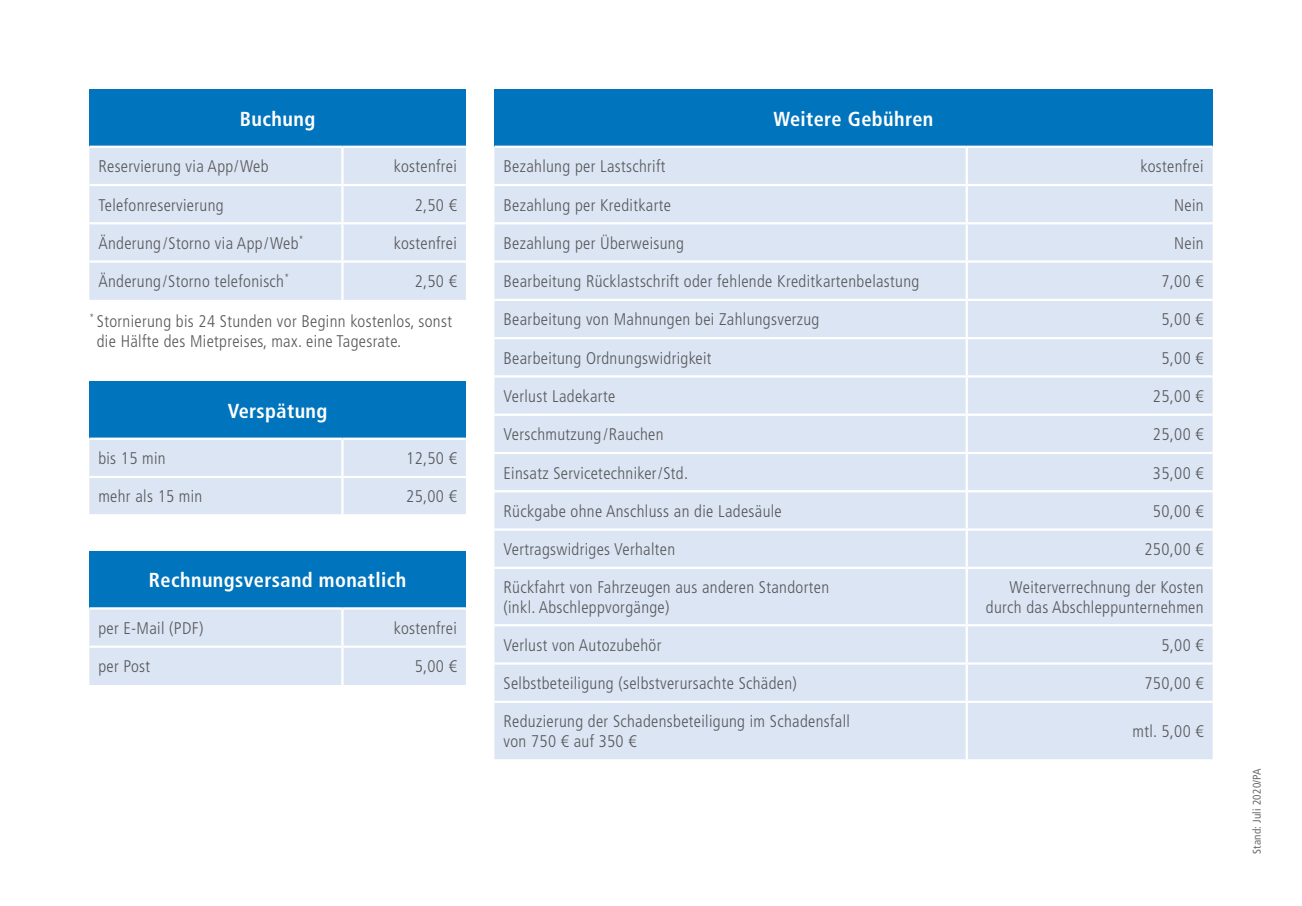
<style>
.page{position:relative;width:1302px;height:906px;background:#fff}
.page>*{position:absolute;margin:0;border:0;box-sizing:border-box;transform-origin:0 0}
.t1{font:700 condensed 20.25px "Frutiger";letter-spacing:.02em;color:#fff}
.t2{font:300 condensed 16.88px/20.2px "Frutiger";letter-spacing:.02em;color:#57585a}
.t3{font:300 condensed 16.88px/20.2px "Frutiger LT";letter-spacing:.02em;color:#57585a}
.t4{font:condensed 11.25px "Frutiger LT";letter-spacing:.02em;color:#6c6d70}
.s1{font-family:"Frutiger LT"}
.s2{font-family:"Frutiger"}
</style>
<div class="page">
<div style="left:89px;top:89px;width:377px;height:58px;background:#0074bc"></div>
<div style="left:89px;top:148px;width:377px;height:152px;background:#dce5f4"></div>
<hr style="left:89px;top:146px;width:253px;height:2px;background:#fff">
<hr style="left:342px;top:146px;width:124px;height:2px;background:#fff">
<hr style="left:341px;top:148px;width:2px;height:36px;background:#fff">
<hr style="left:89px;top:184px;width:253px;height:2px;background:#fff">
<hr style="left:342px;top:184px;width:124px;height:2px;background:#fff">
<hr style="left:341px;top:186px;width:2px;height:36px;background:#fff">
<hr style="left:89px;top:222px;width:253px;height:2px;background:#fff">
<hr style="left:342px;top:222px;width:124px;height:2px;background:#fff">
<hr style="left:341px;top:224px;width:2px;height:36px;background:#fff">
<hr style="left:89px;top:260px;width:253px;height:3px;background:#fff">
<hr style="left:342px;top:260px;width:124px;height:3px;background:#fff">
<hr style="left:341px;top:263px;width:2px;height:37px;background:#fff">
<div style="left:494px;top:89px;width:718px;height:58px;background:#0074bc"></div>
<div style="left:494px;top:148px;width:718px;height:611px;background:#dce5f4"></div>
<hr style="left:494px;top:146px;width:472px;height:2px;background:#fff">
<hr style="left:966px;top:146px;width:246px;height:2px;background:#fff">
<hr style="left:965px;top:148px;width:2px;height:36px;background:#fff">
<hr style="left:494px;top:184px;width:472px;height:2px;background:#fff">
<hr style="left:966px;top:184px;width:246px;height:2px;background:#fff">
<hr style="left:965px;top:186px;width:2px;height:36px;background:#fff">
<hr style="left:494px;top:222px;width:472px;height:2px;background:#fff">
<hr style="left:966px;top:222px;width:246px;height:2px;background:#fff">
<hr style="left:965px;top:224px;width:2px;height:36px;background:#fff">
<hr style="left:494px;top:260px;width:472px;height:3px;background:#fff">
<hr style="left:966px;top:260px;width:246px;height:3px;background:#fff">
<hr style="left:965px;top:263px;width:2px;height:36px;background:#fff">
<hr style="left:494px;top:299px;width:472px;height:2px;background:#fff">
<hr style="left:966px;top:299px;width:246px;height:2px;background:#fff">
<hr style="left:965px;top:301px;width:2px;height:36px;background:#fff">
<hr style="left:494px;top:337px;width:472px;height:2px;background:#fff">
<hr style="left:966px;top:337px;width:246px;height:2px;background:#fff">
<hr style="left:965px;top:339px;width:2px;height:36px;background:#fff">
<hr style="left:494px;top:375px;width:472px;height:2px;background:#fff">
<hr style="left:966px;top:375px;width:246px;height:2px;background:#fff">
<hr style="left:965px;top:377px;width:2px;height:36px;background:#fff">
<hr style="left:494px;top:413px;width:472px;height:3px;background:#fff">
<hr style="left:966px;top:413px;width:246px;height:3px;background:#fff">
<hr style="left:965px;top:416px;width:2px;height:36px;background:#fff">
<hr style="left:494px;top:452px;width:472px;height:2px;background:#fff">
<hr style="left:966px;top:452px;width:246px;height:2px;background:#fff">
<hr style="left:965px;top:454px;width:2px;height:36px;background:#fff">
<hr style="left:494px;top:490px;width:472px;height:2px;background:#fff">
<hr style="left:966px;top:490px;width:246px;height:2px;background:#fff">
<hr style="left:965px;top:492px;width:2px;height:36px;background:#fff">
<hr style="left:494px;top:528px;width:472px;height:2px;background:#fff">
<hr style="left:966px;top:528px;width:246px;height:2px;background:#fff">
<hr style="left:965px;top:530px;width:2px;height:37px;background:#fff">
<hr style="left:494px;top:567px;width:472px;height:2px;background:#fff">
<hr style="left:966px;top:567px;width:246px;height:2px;background:#fff">
<hr style="left:965px;top:569px;width:2px;height:55px;background:#fff">
<hr style="left:494px;top:624px;width:472px;height:2px;background:#fff">
<hr style="left:966px;top:624px;width:246px;height:2px;background:#fff">
<hr style="left:965px;top:626px;width:2px;height:36px;background:#fff">
<hr style="left:494px;top:662px;width:472px;height:2px;background:#fff">
<hr style="left:966px;top:662px;width:246px;height:2px;background:#fff">
<hr style="left:965px;top:664px;width:2px;height:36px;background:#fff">
<hr style="left:494px;top:700px;width:472px;height:3px;background:#fff">
<hr style="left:966px;top:700px;width:246px;height:3px;background:#fff">
<hr style="left:965px;top:703px;width:2px;height:56px;background:#fff">
<div style="left:89px;top:381px;width:377px;height:58px;background:#0074bc"></div>
<div style="left:89px;top:440px;width:377px;height:74px;background:#dce5f4"></div>
<hr style="left:89px;top:437px;width:253px;height:3px;background:#fff">
<hr style="left:342px;top:437px;width:124px;height:3px;background:#fff">
<hr style="left:341px;top:440px;width:2px;height:36px;background:#fff">
<hr style="left:89px;top:476px;width:253px;height:2px;background:#fff">
<hr style="left:342px;top:476px;width:124px;height:2px;background:#fff">
<hr style="left:341px;top:478px;width:2px;height:36px;background:#fff">
<div style="left:89px;top:551px;width:377px;height:57px;background:#0074bc"></div>
<div style="left:89px;top:609px;width:377px;height:76px;background:#dce5f4"></div>
<hr style="left:89px;top:607px;width:253px;height:2px;background:#fff">
<hr style="left:342px;top:607px;width:124px;height:2px;background:#fff">
<hr style="left:341px;top:609px;width:2px;height:36px;background:#fff">
<hr style="left:89px;top:645px;width:253px;height:3px;background:#fff">
<hr style="left:342px;top:645px;width:124px;height:3px;background:#fff">
<hr style="left:341px;top:648px;width:2px;height:37px;background:#fff">
<p class="t1" style="left:240px;top:107px;width:77px">Buchung</p>
<p class="t2" style="left:98px;top:156px;width:172px">Reservierung via App/Web</p>
<p class="t2" style="left:394px;top:156px;width:64px">kostenfrei</p>
<p class="t2" style="left:98px;top:195px;width:127px">Telefonreservierung</p>
<p class="t2" style="left:414px;top:195px;width:44px">2,50 <span class="s1">€</span></p>
<p class="t2" style="left:98px;top:233px;width:207px">Änderung/Storno via App/Web<sup>*</sup></p>
<p class="t2" style="left:394px;top:233px;width:64px">kostenfrei</p>
<p class="t2" style="left:98px;top:271px;width:192px">Änderung/Storno telefonisch<sup>*</sup></p>
<p class="t2" style="left:414px;top:271px;width:44px">2,50 <span class="s1">€</span></p>
<p class="t3" style="left:97px;top:311px;width:356px;text-indent:-7px"><sup>*</sup> Stornierung bis 24 Stunden vor Beginn kostenlos, sonst die Hälfte des Mietpreises, max. eine Tagesrate.</p>
<p class="t1" style="left:228px;top:398px;width:101px">Verspätung</p>
<p class="t2" style="left:98px;top:448px;width:69px">bis 15 min</p>
<p class="t2" style="left:406px;top:448px;width:52px">12,50 <span class="s1">€</span></p>
<p class="t2" style="left:98px;top:487px;width:106px">mehr als 15 min</p>
<p class="t2" style="left:406px;top:487px;width:52px">25,00 <span class="s1">€</span></p>
<p class="t1" style="left:149px;top:568px;width:259px">Rechnungsversand monatlich</p>
<p class="t2" style="left:98px;top:618px;width:107px">per E-Mail (PDF)</p>
<p class="t2" style="left:394px;top:618px;width:64px">kostenfrei</p>
<p class="t2" style="left:98px;top:656px;width:53px">per Post</p>
<p class="t2" style="left:414px;top:656px;width:44px">5,00 <span class="s1">€</span></p>
<p class="t1" style="left:773px;top:107px;width:161px">Weitere Gebühren</p>
<p class="t2" style="left:503px;top:156px;width:163px">Bezahlung per Lastschrift</p>
<p class="t2" style="left:1140px;top:156px;width:64px">kostenfrei</p>
<p class="t2" style="left:503px;top:195px;width:169px">Bezahlung per Kreditkarte</p>
<p class="t2" style="left:1173px;top:195px;width:31px">Nein</p>
<p class="t2" style="left:503px;top:233px;width:182px">Bezahlung per Überweisung</p>
<p class="t2" style="left:1173px;top:233px;width:31px">Nein</p>
<p class="t2" style="left:503px;top:271px;width:417px">Bearbeitung Rücklastschrift oder fehlende Kreditkartenbelastung</p>
<p class="t2" style="left:1161px;top:271px;width:44px">7,00 <span class="s1">€</span></p>
<p class="t2" style="left:503px;top:310px;width:317px">Bearbeitung von Mahnungen bei Zahlungsverzug</p>
<p class="t2" style="left:1161px;top:310px;width:44px">5,00 <span class="s1">€</span></p>
<p class="t2" style="left:503px;top:348px;width:209px">Bearbeitung Ordnungswidrigkeit</p>
<p class="t2" style="left:1161px;top:348px;width:44px">5,00 <span class="s1">€</span></p>
<p class="t2" style="left:503px;top:386px;width:113px">Verlust Ladekarte</p>
<p class="t2" style="left:1152px;top:386px;width:52px">25,00 <span class="s1">€</span></p>
<p class="t2" style="left:503px;top:424px;width:162px">Verschmutzung / Rauchen</p>
<p class="t2" style="left:1152px;top:424px;width:52px">25,00 <span class="s1">€</span></p>
<p class="t2" style="left:503px;top:463px;width:186px">Einsatz Servicetechniker/Std.</p>
<p class="t2" style="left:1152px;top:463px;width:52px">35,00 <span class="s1">€</span></p>
<p class="t2" style="left:503px;top:501px;width:280px">Rückgabe ohne Anschluss an die Ladesäule</p>
<p class="t2" style="left:1152px;top:501px;width:52px">50,00 <span class="s1">€</span></p>
<p class="t2" style="left:503px;top:539px;width:173px">Vertragswidriges Verhalten</p>
<p class="t2" style="left:1144px;top:539px;width:61px">250,00 <span class="s1">€</span></p>
<p class="t2" style="left:503px;top:577px;width:327px">Rückfahrt von Fahrzeugen aus anderen Standorten (inkl. Abschleppvorgänge)</p>
<p class="t2" style="left:985px;top:577px;width:219px;text-align:right">Weiterverrechnung der Kosten durch das Abschleppunternehmen</p>
<p class="t2" style="left:503px;top:635px;width:159px">Verlust von Autozubehör</p>
<p class="t2" style="left:1161px;top:635px;width:44px">5,00 <span class="s1">€</span></p>
<p class="t2" style="left:503px;top:673px;width:295px">Selbstbeteiligung (selbstverursachte Schäden)</p>
<p class="t2" style="left:1144px;top:673px;width:61px">750,00 <span class="s1">€</span></p>
<p class="t2" style="left:503px;top:711px;width:348px">Reduzierung der Schadensbeteiligung im Schadensfall</p>
<p class="t3" style="left:503px;top:731px;width:135px"><span class="s2">von 750</span> € auf 350 €</p>
<p class="t2" style="left:1132px;top:721px;width:73px">mtl. 5,00 <span class="s1">€</span></p>
<p class="t4" style="left:1250px;top:854px;width:87px;rotate:-90deg">Stand: Juli 2020/PA</p>
</div>
